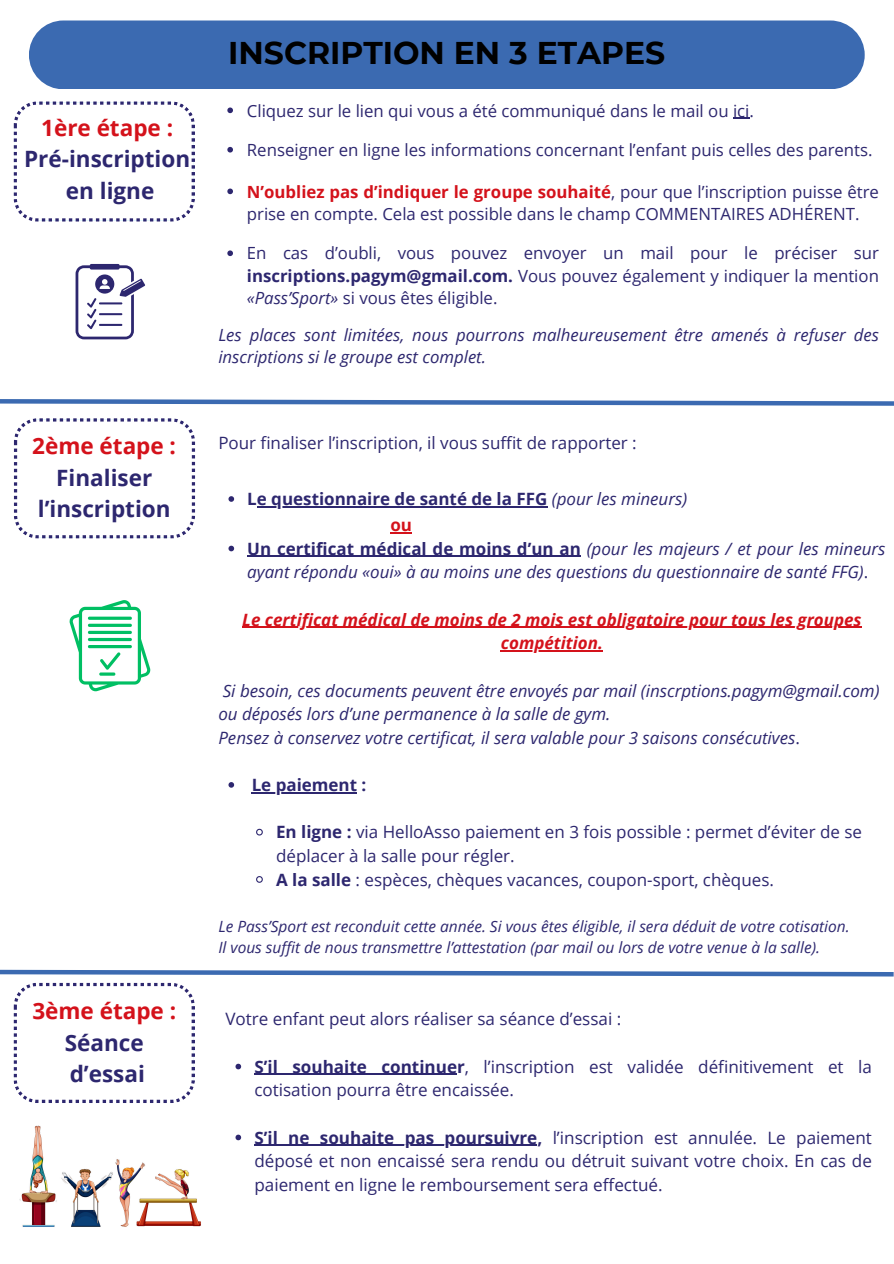
<style>
.page{position:relative;width:894px;height:1264px;background:#fff}
.page>*{position:absolute;margin:0;border:0;box-sizing:border-box;transform-origin:0 0}
.t1{font:700 31.35px "Montserrat";color:#000}
.t2{font:700 22.5px/31.5px "Open Sans";color:#2d276f;text-align:center}
.t3{font:17.1px/23.7px "Open Sans";color:#2d276f}
.t4{font:italic 16.95px/23.7px "Open Sans";color:#2d276f}
.t5{font:16.95px/23.7px "Open Sans";color:#2d276f}
.t6{font:700 16.95px/23.7px "Open Sans";color:#2d276f}
.t7{font:italic 700 16.95px "Open Sans";color:#d4121b}
.t8{font:16.8px/22.5px "Open Sans";color:#2d276f}
.t9{font:italic 16.8px/22.5px "Open Sans";color:#2d276f}
.t10{font:italic 15.45px "Open Sans";color:#2d276f}
.s1{color:#d4121b}
.s2{font-weight:700;color:#d4121b}
.s3{font-weight:700}
.s4{font-style:italic}
.s5{font-weight:400;font-style:italic}
.s6{font-style:normal}
</style>
<div class="page">
<img style="left:19px;top:1125px;width:182px;height:102px">
<div style="left:29px;top:20px;width:835px;height:69px;background:#3b6ab1;border-radius:34px"></div>
<svg style="left:75px;top:264px;width:70px;height:75px"></svg>
<svg style="left:0;top:399px;width:893px;height:7px"></svg>
<svg style="left:14px;top:101px;width:181px;height:121px"></svg>
<svg style="left:14px;top:418px;width:181px;height:120px"></svg>
<svg style="left:69px;top:600px;width:81px;height:91px"></svg>
<svg style="left:228px;top:496px;width:6px;height:6px"></svg>
<hr style="left:257px;top:506px;width:290px;height:1px;background:#2d276f">
<svg style="left:390px;top:532px;width:22px;height:1px"></svg>
<svg style="left:228px;top:545px;width:6px;height:6px"></svg>
<svg style="left:247px;top:556px;width:13px;height:1px"></svg>
<hr style="left:260px;top:556px;width:320px;height:1px;background:#2d276f">
<hr style="left:242px;top:626px;width:619px;height:2px;background:#d4121b">
<hr style="left:501px;top:650px;width:102px;height:1px;background:#d4121b">
<svg style="left:228px;top:782px;width:6px;height:5px"></svg>
<hr style="left:251px;top:792px;width:106px;height:1px;background:#2d276f">
<svg style="left:256px;top:828px;width:7px;height:8px"></svg>
<svg style="left:256px;top:876px;width:7px;height:7px"></svg>
<svg style="left:227px;top:107px;width:6px;height:6px"></svg>
<svg style="left:733px;top:118px;width:16px;height:1px"></svg>
<svg style="left:227px;top:147px;width:6px;height:5px"></svg>
<svg style="left:227px;top:188px;width:6px;height:6px"></svg>
<svg style="left:227px;top:250px;width:6px;height:6px"></svg>
<svg style="left:235px;top:1134px;width:6px;height:6px"></svg>
<hr style="left:254px;top:1144px;width:283px;height:1px;background:#2d276f">
<svg style="left:0;top:969px;width:893px;height:134px"></svg>
<p class="t2" style="left:24px;top:111px;width:167px"><span class="s1">1ère étape :<br></span>Pré-inscription en ligne</p>
<p class="t1" style="left:228px;top:34px;width:438px">INSCRIPTION EN 3 ETAPES</p>
<p class="t8" style="left:247px;top:99px;width:508px">Cliquez sur le lien qui vous a été communiqué dans le mail ou ici.</p>
<p class="t8" style="left:247px;top:138px;width:627px">Renseigner en ligne les informations concernant l’enfant puis celles des parents.</p>
<p class="t8" style="left:247px;top:180px;width:633px"><span class="s2">N’oubliez pas d’indiquer le groupe souhaité</span>, pour que l’inscription puisse être prise en compte. Cela est possible dans le champ COMMENTAIRES ADHÉRENT.</p>
<p class="t8" style="left:247px;top:242px;width:633px;text-align:justify">En cas d’oubli, vous pouvez envoyer un mail pour le préciser sur <span class="s3">inscriptions.pagym@gmail.com.</span> Vous pouvez également y indiquer la mention <span class="s4">«Pass’Sport»</span> si vous êtes éligible.</p>
<p class="t9" style="left:218px;top:323px;width:662px">Les places sont limitées, nous pourrons malheureusement être amenés à refuser des inscriptions si le groupe est complet.</p>
<h2 class="t2" style="left:32px;top:429px;width:145px"><span class="s1">2ème étape :<br></span>Finaliser l’inscription</h2>
<p class="t5" style="left:218px;top:430px;width:420px">Pour finaliser l’inscription, il vous suffit de rapporter :</p>
<p class="t6" style="left:247px;top:487px;width:441px">Le questionnaire de santé de la FFG <span class="s5">(pour les mineurs)</span></p>
<p class="t6" style="left:247px;top:512px;width:639px;text-indent:143px"><span class="s1">ou<br></span>Un certificat médical de moins d’un an <span class="s5">(pour les majeurs / et pour les mineurs</span></p>
<p class="t4" style="left:247px;top:560px;width:622px">ayant répondu «oui» à au moins une des questions du questionnaire de santé FFG)<span class="s6">.</span></p>
<p class="t7" style="left:242px;top:607px;width:620px">Le certificat médical de moins de 2 mois est obligatoire pour tous les groupes</p>
<p class="t7" style="left:501px;top:631px;width:104px">compétition.</p>
<h2 class="t4" style="left:218px;top:678px;width:662px">Si besoin, ces documents peuvent être envoyés par mail (inscrptions.pagym@gmail.com) ou déposés lors d’une permanence à la salle de gym.<br>Pensez à conservez votre certificat, il sera valable pour 3 saisons consécutives<span class="s6">.</span></h2>
<p class="t6" style="left:251px;top:772px;width:116px">Le paiement :</p>
<p class="t5" style="left:276px;top:820px;width:587px"><span class="s3">En ligne :</span> via HelloAsso paiement en 3 fois possible : permet d’éviter de se</p>
<h3 class="t5" style="left:276px;top:843px;width:499px">déplacer à la salle pour régler.<br><span class="s3">A la salle</span> : espèces, chèques vacances, coupon-sport, chèques.</h3>
<p class="t10" style="left:218px;top:915px;width:632px">Le Pass’Sport est reconduit cette année. Si vous êtes éligible, il sera déduit de votre cotisation.</p>
<h3 class="t10" style="left:218px;top:936px;width:603px">Il vous suffit de nous transmettre l’attestation (par mail ou lors de votre venue à la salle).</h3>
<h2 class="t2" style="left:32px;top:994px;width:145px"><span class="s1">3ème étape :<br></span>Séance d’essai</h2>
<p class="t3" style="left:225px;top:1006px;width:397px">Votre enfant peut alors réaliser sa séance d’essai :</p>
<p class="t3" style="left:254px;top:1054px;width:619px"><span class="s3">S’il souhaite continuer</span>, l’inscription est validée définitivement et la cotisation pourra être encaissée.</p>
<p class="t3" style="left:254px;top:1125px;width:619px;text-align:justify"><span class="s3">S’il ne souhaite pas poursuivre,</span> l’inscription est annulée. Le paiement déposé et non encaissé sera rendu ou détruit suivant votre choix. En cas de paiement en ligne le remboursement sera effectué.</p>
</div>
